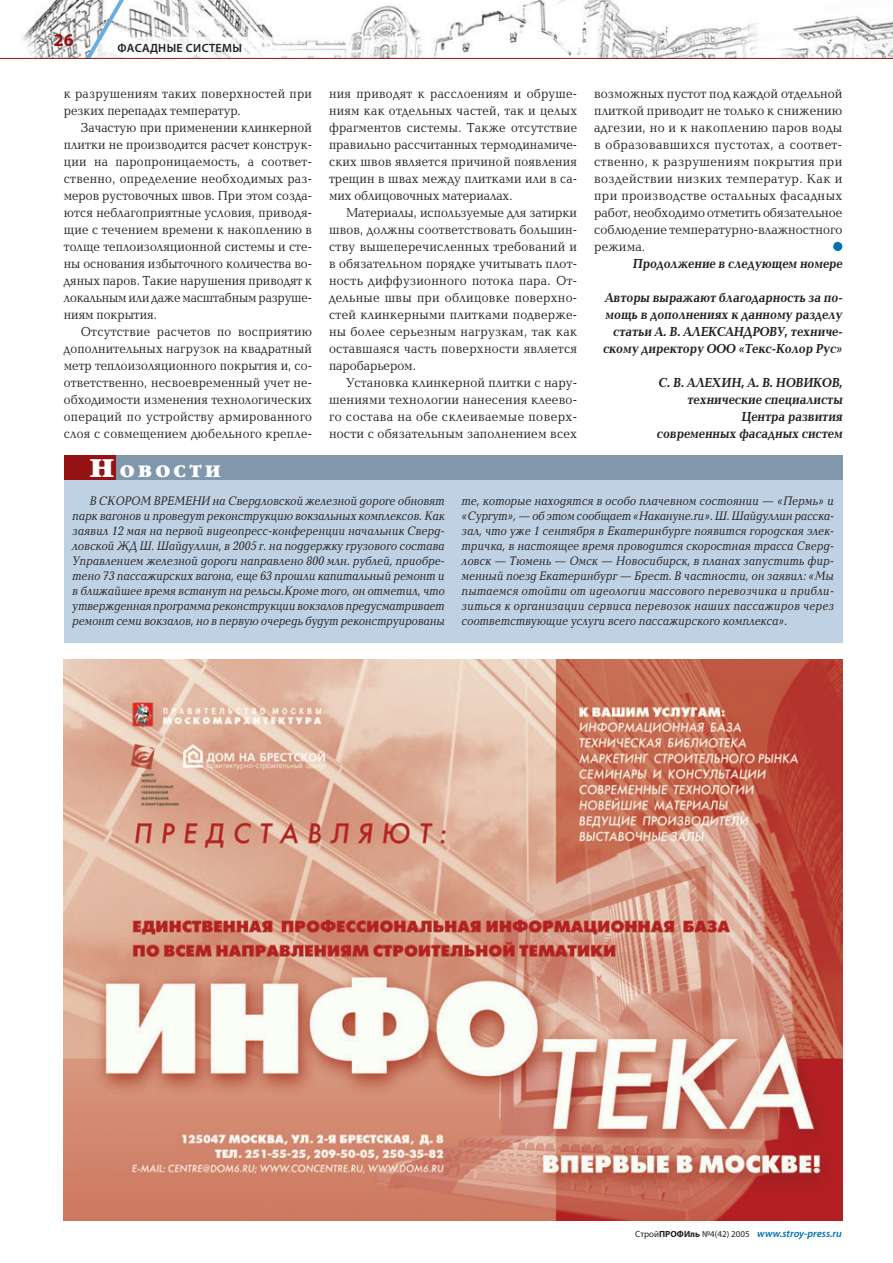
<style>
.page{position:relative;width:893px;height:1263px;background:#fff}
.page>*{position:absolute;margin:0;border:0;box-sizing:border-box;transform-origin:0 0}
.t1{font:700 18px "Myriad Pro";color:#941114}
.t2{font:700 16.5px "Garamond Book C";letter-spacing:.2em;color:#fff}
.t3{font:13.5px/17px "Baltica C";letter-spacing:.015em;color:#231f20;text-align:justify;scale:.9 1}
.t4{font:13.5px/17px "Baltica C";letter-spacing:.015em;color:#231f20;text-align:justify;scale:.92 1}
.t5{font:13.5px/17px "Baltica C";letter-spacing:.015em;color:#231f20;text-align:justify;scale:.91 1}
.t6{font:700 13.5px/17px "Baltica C";color:#231f20;text-align:right;scale:.9 1}
.t7{font:italic 12.75px/15px "Baltica C";letter-spacing:-.005em;color:#231f20;text-align:justify;scale:.9 1}
.t8{font:600 12px "Myriad Pro";letter-spacing:.025em;color:#231f20}
.t9{font:italic 600 10.5px "Myriad Pro";color:#0073ae}
.s1{font-size:25.5px}
.s2{font-weight:400;font-style:normal;font-size:9px;color:#231f20}
.s3{font-weight:700;font-style:normal;font-size:9px;color:#231f20}
</style>
<div class="page">
<img style="left:64px;top:660px;width:778px;height:560px">
<div style="left:833px;top:242px;width:9px;height:9px;background:#0073ae;border-radius:50%"></div>
<div style="left:64px;top:471px;width:778px;height:171px;background:#bfd2e3"></div>
<div style="left:64px;top:455px;width:778px;height:25px;background:#8097ac"></div>
<div style="left:64px;top:455px;width:51px;height:25px;background:#941114"></div>
<svg style="left:0;top:0;width:893px;height:59px"></svg>
<h1 class="t1" style="left:54px;top:34px;width:21px">26</h1>
<p class="t8" style="left:117px;top:44px;width:126px">ФАСАДНЫЕ СИСТЕМЫ</p>
<p class="t3" style="left:64px;top:86px;width:277px">к разрушениям таких поверхностей при резких перепадах температур.</p>
<p class="t3" style="left:64px;top:120px;width:277px;text-indent:17px">Зачастую при применении клинкерной плитки не производится расчет конструк&shy;ции на паропроницаемость, а соответ&shy;ственно, определение необходимых раз&shy;меров рустовочных швов. При этом созда&shy;ются неблагоприятные условия, приводя&shy;щие с течением времени к накоплению в толще теплоизоляционной системы и сте&shy;ны основания избыточного количества во&shy;дяных паров. Такие нарушения приводят к локальным или даже масштабным разруше&shy;ниям покрытия.</p>
<p class="t3" style="left:64px;top:325px;width:277px;text-indent:17px">Отсутствие расчетов по восприятию дополнительных нагрузок на квадратный метр теплоизоляционного покрытия и, со&shy;ответственно, несвоевременный учет не&shy;обходимости изменения технологических операций по устройству армированного слоя с совмещением дюбельного крепле-</p>
<p class="t2" style="left:90px;top:464px;width:133px"><span class="s1">Н</span>ОВОСТИ</p>
<p class="t3" style="left:329px;top:86px;width:277px">ния приводят к расслоениям и обруше&shy;ниям как отдельных частей, так и целых фрагментов системы. Также отсутствие правильно рассчитанных термодинамиче&shy;ских швов является причиной появления трещин в швах между плитками или в са&shy;мих облицовочных материалах.</p>
<p class="t5" style="left:329px;top:205px;width:274px;text-indent:17px">Материалы, используемые для затирки швов, должны соответствовать большин&shy;ству вышеперечисленных требований и в обязательном порядке учитывать плот&shy;ность диффузионного потока пара. От&shy;дельные швы при облицовке поверхно&shy;стей клинкерными плитками подверже&shy;ны более серьезным нагрузкам, так как оставшаяся часть поверхности является паробарьером.</p>
<p class="t4" style="left:329px;top:376px;width:271px;text-indent:17px">Установка клинкерной плитки с нару&shy;шениями технологии нанесения клеево&shy;го состава на обе склеиваемые поверх&shy;ности с обязательным заполнением всех</p>
<p class="t4" style="left:594px;top:86px;width:271px">возможных пустот под каждой отдельной плиткой приводит не только к снижению адгезии, но и к накоплению паров воды в образовавшихся пустотах, а соответ&shy;ственно, к разрушениям покрытия при воздействии низких температур. Как и при производстве остальных фасадных работ, необходимо отметить обязательное соблюдение температурно-влажностного режима.</p>
<p class="t6" style="left:632px;top:257px;width:236px">Продолжение в следующем номере</p>
<p class="t6" style="left:602px;top:291px;width:269px">Авторы выражают благодарность за по&shy;мощь в дополнениях к данному разделу статьи А. В. АЛЕКСАНДРОВУ, техниче&shy;скому директору ООО «Текс-Колор Рус»</p>
<p class="t6" style="left:656px;top:376px;width:209px">С. В. АЛЕХИН, А. В. НОВИКОВ, технические специалисты<br>Центра развития<br>современных фасадных систем</p>
<p class="t7" style="left:72px;top:495px;width:415px;text-indent:17px">В СКОРОМ ВРЕМЕНИ на Свердловской железной дороге обновят парк вагонов и проведут реконструкцию вокзальных комплексов. Как заявил 12 мая на первой видеопресс-конференции начальник Сверд&shy;ловской ЖД Ш. Шайдуллин, в 2005 г. на поддержку грузового состава Управлением железной дороги направлено 800 млн. рублей, приобре&shy;тено 73 пассажирских вагона, еще 63 прошли капитальный ремонт и в ближайшее время встанут на рельсы.Кроме того, он отметил, что утвержденная программа реконструкции вокзалов предусматривает ремонт семи вокзалов, но в первую очередь будут реконструированы</p>
<p class="t7" style="left:461px;top:495px;width:415px">те, которые находятся в особо плачевном состоянии — «Пермь» и «Сургут», — об этом сообщает «Накануне.ru». Ш. Шайдуллин расска&shy;зал, что уже 1 сентября в Екатеринбурге появится городская элек&shy;тричка, в настоящее время проводится скоростная трасса Сверд&shy;ловск — Тюмень — Омск — Новосибирск, в планах запустить фир&shy;менный поезд Екатеринбург — Брест. В частности, он заявил: «Мы пытаемся отойти от идеологии массового перевозчика и прибли&shy;зиться к организации сервиса перевозок наших пассажиров через соответствующие услуги всего пассажирского комплекса».</p>
<p class="t9" style="left:635px;top:1230px;width:208px"><span class="s2">Cтрой</span><span class="s3">ПРОФИль</span> <span class="s2">№4(42) 2005</span> www.stroy-press.ru</p>
</div>
